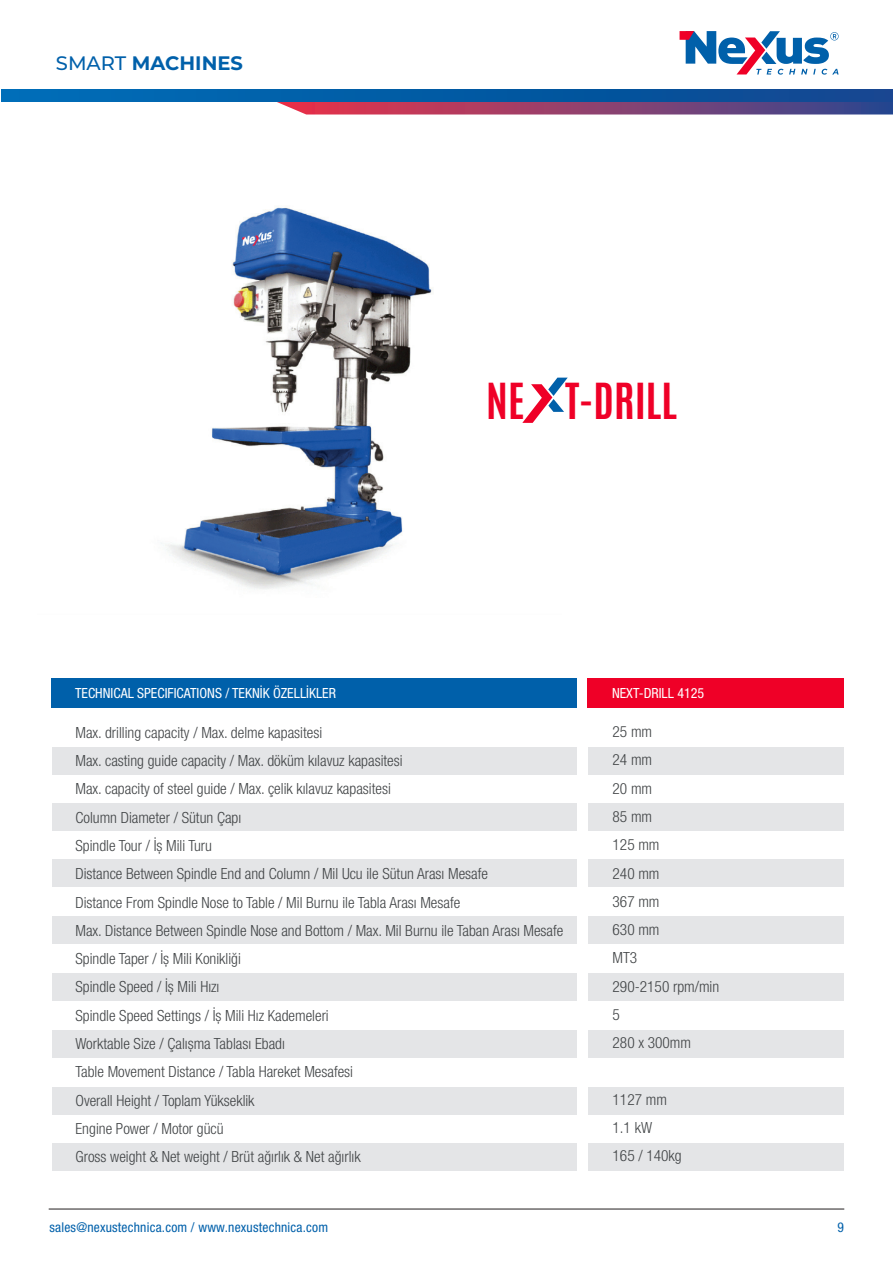
<style>
.page{position:relative;width:893px;height:1263px;background:#fff}
.page>*{position:absolute;margin:0;border:0;box-sizing:border-box;transform-origin:0 0}
.t1{font:700 41.4px "Antonio";color:#ef0027}
.t2{font:700 19.5px "Montserrat";color:#0060aa}
.t3{font:300 condensed 15.45px/28.3px "Helvetica Neue LT Pro";color:#414446}
.t4{font:condensed 13.95px "Helvetica Neue LT Pro";color:#fff}
.t5{font:condensed 13.5px "Helvetica Neue LT Pro";letter-spacing:.015em;color:#0060aa}
.s1{font-weight:500}
</style>
<div class="page">
<img style="left:161px;top:207px;width:401px;height:382px">
<hr style="left:49px;top:1209px;width:795px;height:1px;background:#231f20">
<div style="left:587px;top:678px;width:256px;height:30px;background:#ef0027"></div>
<div style="left:52px;top:747px;width:524px;height:27px;background:#e4e5e7"></div>
<div style="left:52px;top:803px;width:524px;height:28px;background:#e4e5e7"></div>
<div style="left:52px;top:860px;width:524px;height:27px;background:#e4e5e7"></div>
<div style="left:52px;top:916px;width:524px;height:27px;background:#e4e5e7"></div>
<div style="left:52px;top:973px;width:524px;height:27px;background:#e4e5e7"></div>
<div style="left:52px;top:1031px;width:524px;height:27px;background:#e4e5e7"></div>
<div style="left:52px;top:1087px;width:524px;height:27px;background:#e4e5e7"></div>
<div style="left:52px;top:1143px;width:524px;height:27px;background:#e4e5e7"></div>
<div style="left:588px;top:747px;width:256px;height:27px;background:#e4e5e7"></div>
<div style="left:588px;top:803px;width:256px;height:28px;background:#e4e5e7"></div>
<div style="left:588px;top:860px;width:256px;height:27px;background:#e4e5e7"></div>
<div style="left:588px;top:916px;width:256px;height:27px;background:#e4e5e7"></div>
<div style="left:588px;top:973px;width:256px;height:27px;background:#e4e5e7"></div>
<div style="left:588px;top:1031px;width:256px;height:27px;background:#e4e5e7"></div>
<div style="left:588px;top:1087px;width:256px;height:27px;background:#e4e5e7"></div>
<div style="left:588px;top:1143px;width:256px;height:27px;background:#e4e5e7"></div>
<div style="left:52px;top:678px;width:525px;height:30px;background:#0060aa"></div>
<svg style="left:522px;top:378px;width:46px;height:45px"></svg>
<svg style="left:275px;top:101px;width:618px;height:13px;background:#854574"></svg>
<svg style="left:1px;top:90px;width:892px;height:11px;background:#055aa3"></svg>
<svg style="left:679px;top:31px;width:160px;height:44px"></svg>
<p class="t2" style="left:56px;top:49px;width:189px"><span class="s1">SMART</span> MACHINES</p>
<h1 class="t1" style="left:486px;top:370px;width:192px">NE T-DRILL</h1>
<p class="t4" style="left:75px;top:685px;width:262px">TECHNICAL SPECIFICATIONS / TEKNİK ÖZELLİKLER</p>
<p class="t4" style="left:612px;top:685px;width:94px">NEXT-DRILL 4125</p>
<p class="t3" style="left:75px;top:718px;width:489px">Max. drilling capacity / Max. delme kapasitesi<br>Max. casting guide capacity / Max. döküm kılavuz kapasitesi<br>Max. capacity of steel guide / Max. çelik kılavuz kapasitesi<br>Column Diameter / Sütun Çapı<br>Spindle Tour / İș Mili Turu<br>Distance Between Spindle End and Column / Mil Ucu ile Sütun Arası Mesafe<br>Distance From Spindle Nose to Table / Mil Burnu ile Tabla Arası Mesafe<br>Max. Distance Between Spindle Nose and Bottom / Max. Mil Burnu ile Taban Arası Mesafe Spindle Taper / İș Mili Konikliği<br>Spindle Speed / İș Mili Hızı<br>Spindle Speed Settings / İș Mili Hız Kademeleri<br>Worktable Size / Çalıșma Tablası Ebadı<br>Table Movement Distance / Tabla Hareket Mesafesi<br>Overall Height / Toplam Yükseklik<br>Engine Power / Motor gücü<br>Gross weight &amp; Net weight / Brüt ağırlık &amp; Net ağırlık</p>
<p class="t3" style="left:613px;top:717px;width:108px">25 mm<br>24 mm<br>20 mm<br>85 mm<br>125 mm<br>240 mm<br>367 mm<br>630 mm<br>MT3<br>290-2150 rpm/min<br>5<br>280 x 300mm</p>
<p class="t3" style="left:613px;top:1085px;width:71px">1127 mm<br>1.1 kW<br>165 / 140kg</p>
<p class="t5" style="left:50px;top:1219px;width:280px">sales@nexustechnica.com / www.nexustechnica.com</p>
<p class="t5" style="left:837px;top:1219px;width:8px">9</p>
</div>
